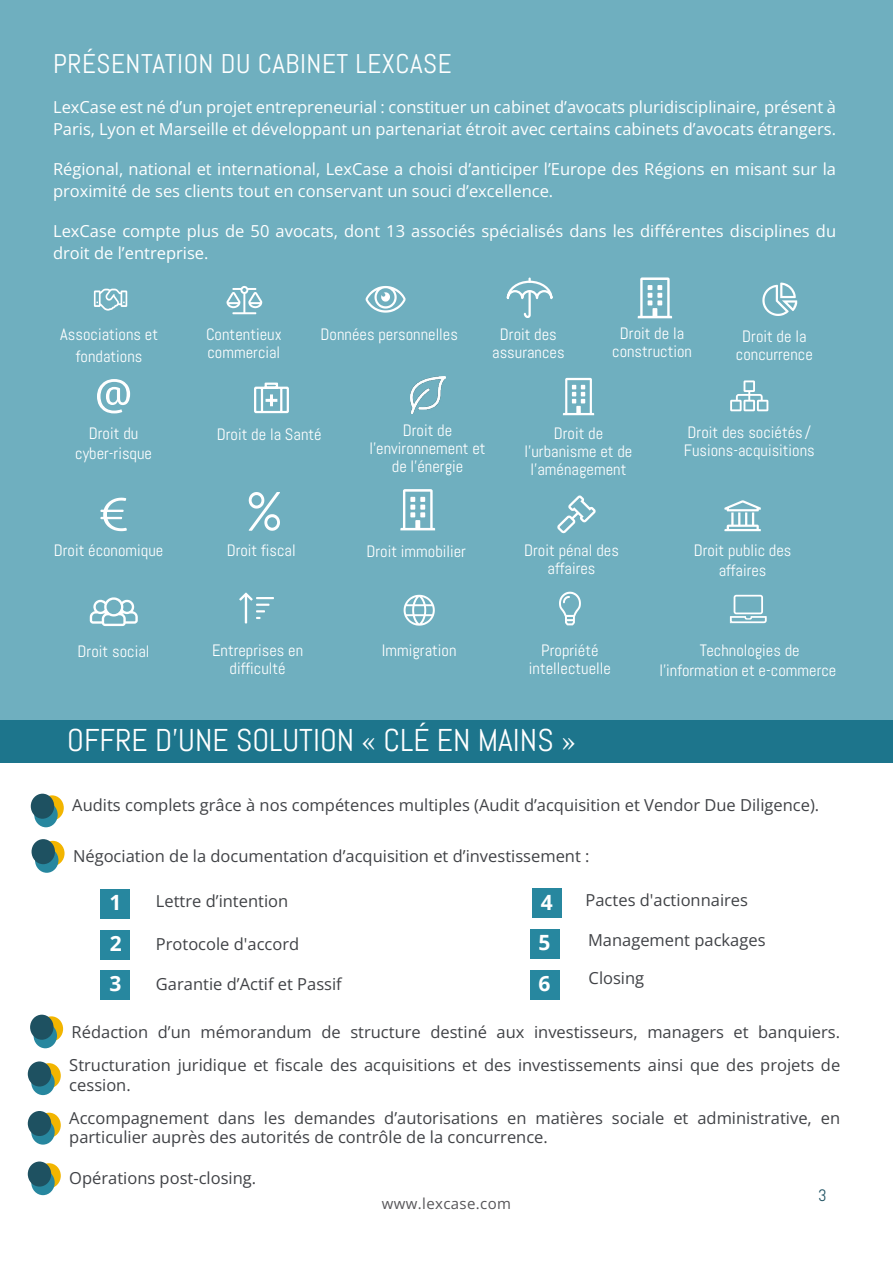
<style>
.page{position:relative;width:893px;height:1263px;background:#fff}
.page>*{position:absolute;margin:0;border:0;box-sizing:border-box;transform-origin:0 0}
.t1{font:31.5px "Abel";color:#fff}
.t2{font:27px "Abel";letter-spacing:.02em;color:#fff}
.t3{font:700 21px/40.7px "Open Sans";color:#fff;text-align:justify}
.t4{font:16.5px/19.8px "Open Sans";color:#404246}
.t5{font:16.5px/18px "Abel";color:#fff;text-align:center}
.t6{font:16.5px/22.5px "Open Sans";color:#fff}
.t7{font:16.5px "Abel";color:#1e5161}
.t8{font:15px "Open Sans";letter-spacing:.025em;color:#575659}
</style>
<div class="page">
<div style="left:0;top:720px;width:893px;height:43px;background:#1d758c"></div>
<div style="left:101px;top:970px;width:29px;height:30px;background:#27879f"></div>
<div style="left:100px;top:930px;width:30px;height:30px;background:#27879f"></div>
<div style="left:37px;top:1063px;width:24px;height:25px;background:#f2b500;border-radius:50%"></div>
<svg style="left:31px;top:1070px;width:24px;height:25px"></svg>
<div style="left:28px;top:1061px;width:23px;height:25px;background:#1e5161;border-radius:50%"></div>
<div style="left:40px;top:1016px;width:23px;height:25px;background:#f2b500;border-radius:50%"></div>
<div style="left:34px;top:1023px;width:23px;height:25px;background:#27879f;border-radius:50%"></div>
<div style="left:30px;top:1015px;width:24px;height:25px;background:#1e5161;border-radius:50%"></div>
<div style="left:37px;top:1113px;width:24px;height:25px;background:#f2b500;border-radius:50%"></div>
<div style="left:31px;top:1119px;width:24px;height:25px;background:#27879f;border-radius:50%"></div>
<div style="left:28px;top:1111px;width:23px;height:25px;background:#1e5161;border-radius:50%"></div>
<div style="left:37px;top:1163px;width:24px;height:25px;background:#f2b500;border-radius:50%"></div>
<svg style="left:31px;top:1170px;width:24px;height:25px"></svg>
<div style="left:28px;top:1161px;width:23px;height:25px;background:#1e5161;border-radius:50%"></div>
<div style="left:40px;top:795px;width:24px;height:25px;background:#f2b500;border-radius:50%"></div>
<div style="left:34px;top:802px;width:24px;height:25px;background:#27879f;border-radius:50%"></div>
<div style="left:31px;top:794px;width:23px;height:25px;background:#1e5161;border-radius:50%"></div>
<svg style="left:41px;top:841px;width:24px;height:25px"></svg>
<div style="left:35px;top:848px;width:23px;height:25px;background:#27879f;border-radius:50%"></div>
<div style="left:32px;top:839px;width:23px;height:25px;background:#1e5161;border-radius:50%"></div>
<div style="left:101px;top:889px;width:29px;height:30px;background:#27879f"></div>
<div style="left:0;top:0;width:893px;height:720px;background:#6fafbf"></div>
<div style="left:532px;top:888px;width:30px;height:30px;background:#27879f"></div>
<div style="left:530px;top:929px;width:29px;height:29px;background:#27879f"></div>
<div style="left:530px;top:970px;width:29px;height:30px;background:#27879f"></div>
<svg style="left:730px;top:380px;width:38px;height:31px"></svg>
<svg style="left:239px;top:592px;width:35px;height:31px"></svg>
<svg style="left:404px;top:595px;width:31px;height:31px"></svg>
<svg style="left:730px;top:595px;width:37px;height:28px"></svg>
<svg style="left:559px;top:592px;width:22px;height:33px"></svg>
<svg style="left:90px;top:597px;width:48px;height:29px"></svg>
<svg style="left:249px;top:492px;width:31px;height:39px"></svg>
<svg style="left:100px;top:498px;width:27px;height:33px"></svg>
<svg style="left:563px;top:378px;width:31px;height:37px"></svg>
<svg style="left:366px;top:286px;width:40px;height:27px"></svg>
<svg style="left:226px;top:286px;width:36px;height:28px"></svg>
<svg style="left:94px;top:289px;width:33px;height:22px"></svg>
<svg style="left:506px;top:279px;width:47px;height:38px"></svg>
<svg style="left:638px;top:277px;width:34px;height:41px"></svg>
<svg style="left:97px;top:379px;width:33px;height:34px"></svg>
<svg style="left:400px;top:489px;width:35px;height:41px"></svg>
<svg style="left:254px;top:382px;width:35px;height:32px"></svg>
<svg style="left:762px;top:283px;width:35px;height:33px"></svg>
<svg style="left:724px;top:500px;width:37px;height:31px"></svg>
<svg style="left:557px;top:495px;width:39px;height:38px"></svg>
<img style="left:410px;top:376px;width:35px;height:37px">
<h2 class="t2" style="left:53px;top:47px;width:400px">PRÉSENTATION DU CABINET LEXCASE</h2>
<p class="t6" style="left:53px;top:95px;width:784px">LexCase est né d’un projet entrepreneurial : constituer un cabinet d’avocats pluridisciplinaire, présent à<br>Paris, Lyon et Marseille et développant un partenariat étroit avec certains cabinets d’avocats étrangers.</p>
<p class="t6" style="left:53px;top:157px;width:784px">Régional, national et international, LexCase a choisi d’anticiper l’Europe des Régions en misant sur la proximité de ses clients tout en conservant un souci d’excellence.</p>
<p class="t6" style="left:53px;top:219px;width:785px">LexCase compte plus de 50 avocats, dont 13 associés spécialisés dans les différentes disciplines du droit de l’entreprise.</p>
<p class="t5" style="left:206px;top:325px;width:77px;text-align:left">Contentieux commercial</p>
<p class="t5" style="left:60px;top:323px;width:99px;line-height:22.2px">Associations et fondations</p>
<p class="t5" style="left:321px;top:325px;width:139px">Données personnelles</p>
<p class="t5" style="left:492px;top:325px;width:74px">Droit des assurances</p>
<p class="t5" style="left:612px;top:325px;width:81px">Droit de la construction</p>
<p class="t5" style="left:736px;top:327px;width:78px">Droit de la concurrence</p>
<p class="t5" style="left:75px;top:423px;width:78px;line-height:19.8px">Droit du cyber-risque</p>
<p class="t5" style="left:217px;top:425px;width:106px">Droit de la Santé</p>
<p class="t5" style="left:369px;top:422px;width:118px">Droit de l’environnement et de l’énergie</p>
<p class="t5" style="left:525px;top:424px;width:109px">Droit de l'urbanisme et de l'aménagement</p>
<p class="t5" style="left:684px;top:424px;width:132px;text-align:left">Droit des sociétés /<br>Fusions-acquisitions</p>
<p class="t5" style="left:54px;top:541px;width:111px">Droit économique</p>
<p class="t5" style="left:227px;top:541px;width:70px">Droit fiscal</p>
<p class="t5" style="left:366px;top:542px;width:101px">Droit immobilier</p>
<p class="t5" style="left:524px;top:542px;width:96px">Droit pénal des affaires</p>
<p class="t5" style="left:694px;top:540px;width:99px;line-height:19.8px">Droit public des affaires</p>
<p class="t5" style="left:78px;top:642px;width:73px">Droit social</p>
<p class="t5" style="left:212px;top:642px;width:93px">Entreprises en difficulté</p>
<p class="t5" style="left:382px;top:642px;width:76px">Immigration</p>
<p class="t5" style="left:529px;top:642px;width:84px">Propriété intellectuelle</p>
<p class="t5" style="left:659px;top:641px;width:179px;line-height:19.8px">Technologies de l’information et e-commerce</p>
<h1 class="t1" style="left:67px;top:720px;width:510px">OFFRE D’UNE SOLUTION « CLÉ EN MAINS »</h1>
<p class="t4" style="left:72px;top:794px;width:748px">Audits complets grâce à nos compétences multiples (Audit d’acquisition et Vendor Due Diligence).</p>
<p class="t4" style="left:73px;top:846px;width:518px">Négociation de la documentation d’acquisition et d’investissement :</p>
<p class="t4" style="left:156px;top:891px;width:134px">Lettre d’intention</p>
<p class="t4" style="left:156px;top:934px;width:145px">Protocole d'accord</p>
<p class="t4" style="left:585px;top:890px;width:164px">Pactes d'actionnaires</p>
<p class="t4" style="left:588px;top:930px;width:179px">Management packages</p>
<p class="t4" style="left:589px;top:967px;width:57px">Closing</p>
<p class="t3" style="left:539px;top:881px;width:16px">4<br>5<br>6</p>
<p class="t3" style="left:109px;top:881px;width:14px">1<br>2<br>3</p>
<p class="t4" style="left:156px;top:973px;width:187px">Garantie d’Actif et Passif</p>
<p class="t4" style="left:72px;top:1021px;width:770px">Rédaction d’un mémorandum de structure destiné aux investisseurs, managers et banquiers.</p>
<p class="t4" style="left:69px;top:1055px;width:772px">Structuration juridique et fiscale des acquisitions et des investissements ainsi que des projets de cession.</p>
<p class="t4" style="left:69px;top:1107px;width:772px">Accompagnement dans les demandes d’autorisations en matières sociale et administrative, en particulier auprès des autorités de contrôle de la concurrence.</p>
<p class="t4" style="left:69px;top:1168px;width:188px">Opérations post-closing.</p>
<p class="t8" style="left:382px;top:1193px;width:131px">www.lexcase.com</p>
<p class="t7" style="left:818px;top:1185px;width:10px">3</p>
</div>
